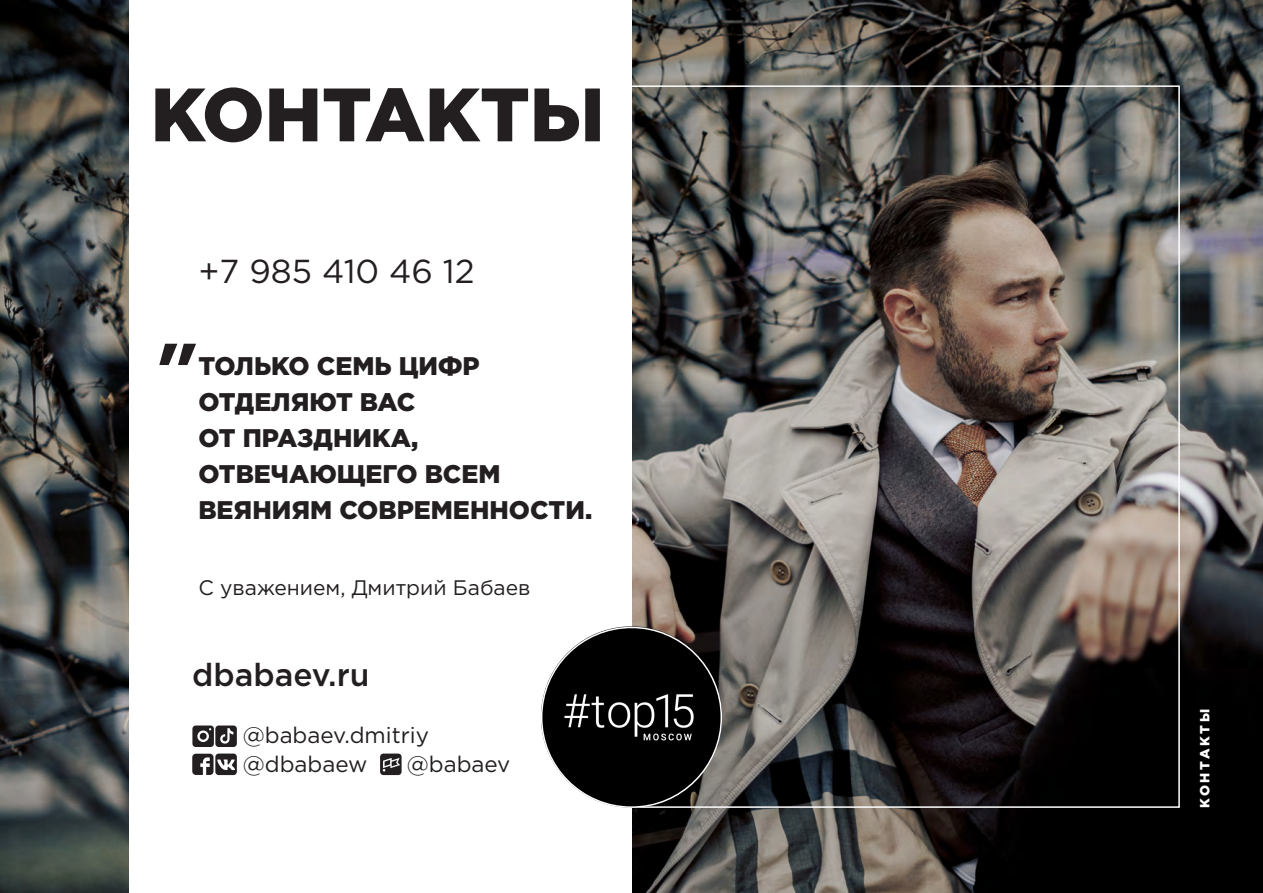
<style>
.page{position:relative;width:1263px;height:893px;background:#fff}
.page>*{position:absolute;margin:0;border:0;box-sizing:border-box;transform-origin:0 0}
.t1{font:76.95px "Museo Cyrl 900";color:#231f20}
.t2{font:900 75.45px "Gotham Pro";color:#231f20}
.t3{font:33.15px "Gotham Pro";color:#231f20}
.t4{font:500 31.8px "Gotham Pro";color:#231f20}
.t5{font:900 25.5px/36px "Gotham Pro";color:#231f20}
.t6{font:22.35px/29.5px "Gotham Pro";color:#231f20}
.t7{font:21px "Gotham Pro";color:#231f20}
.t8{font:900 13.35px "Gotham Pro";letter-spacing:.2em;color:#fff}
</style>
<div class="page">
<img style="left:0;top:0;width:129px;height:893px">
<img style="left:632px;top:0;width:631px;height:893px">
<img style="left:541px;top:626px;width:183px;height:183px">
<svg style="left:192px;top:754px;width:45px;height:21px"></svg>
<svg style="left:380px;top:754px;width:22px;height:21px"></svg>
<svg style="left:192px;top:725px;width:45px;height:22px"></svg>
<div style="left:200px;top:733px;width:7px;height:7px;background:#231f20;border-radius:50%"></div>
<h2 class="t2" style="left:151px;top:71px;width:455px">КОНТАКТЫ</h2>
<h3 class="t3" style="left:198px;top:252px;width:278px">+7 985 410 46 12</h3>
<h1 class="t1" style="left:159px;top:286px;width:42px">,,</h1>
<p class="t5" style="left:198px;top:347px;width:395px">ТОЛЬКО СЕМЬ ЦИФР<br>ОТДЕЛЯЮТ ВАС<br>ОТ ПРАЗДНИКА,<br>ОТВЕЧАЮЩЕГО ВСЕМ<br>ВЕЯНИЯМ СОВРЕМЕННОСТИ.</p>
<p class="t7" style="left:198px;top:576px;width:334px">С уважением, Дмитрий Бабаев</p>
<p class="t4" style="left:192px;top:656px;width:179px">dbabaev.ru</p>
<p class="t6" style="left:243px;top:720px;width:188px">@babaev.dmitriy @dbabaew</p>
<p class="t6" style="left:407px;top:749px;width:105px">@babaev</p>
<p class="t8" style="left:1197px;top:808px;width:100px;rotate:-90deg">КОНТАКТЫ</p>
</div>
